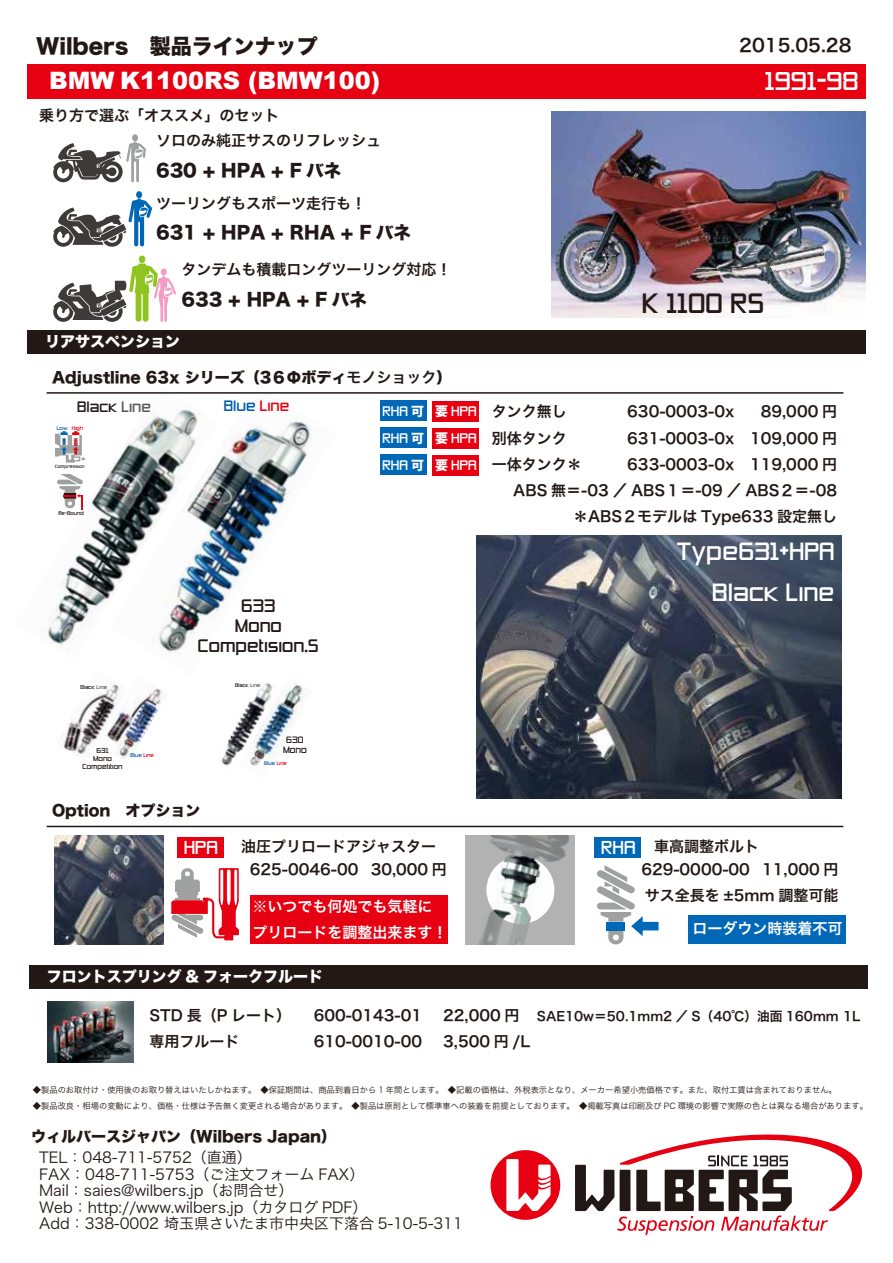
<style>
.page{position:relative;width:893px;height:1263px;background:#fff}
.page>*{position:absolute;margin:0;border:0;box-sizing:border-box;transform-origin:0 0}
.t1{font:26.1px "Zero Threes";color:#221815}
.t2{font:900 24px "Arial";color:#fff}
.t3{font:24px "Zero Threes";color:#fff}
.t4{font:23.25px/40.7px "Zero Threes";color:#fff;text-align:right}
.t5{font:21px "Hira Kaku Std N W8";color:#221815}
.t6{font:18px "Hira Kaku Pro N W6";color:#221815}
.t7{font:17.55px "Hira Kaku Std N W8";color:#221815}
.t8{font:17.4px "Zero Threes";color:#fff}
.t9{font:16.8px/20px "Zero Threes";color:#221815;text-align:center}
.t10{font:15px/26.2px "Hira Kaku Pro N W6";color:#221815}
.t11{font:15px/16.5px "Hira Kaku Pro N W3";color:#221815}
.t12{font:15px "Hira Kaku Std N W8";color:#221815}
.t13{font:15px/26.2px "Hira Kaku Pro N W6";color:#fff}
.t14{font:15px "Hira Kaku Std N W8";color:#fff}
.t15{font:13.95px "Zero Threes";color:#221815}
.t16{font:13.95px "Zero Threes";color:#005bac}
.t17{font:12.9px/27px "Zero Threes";color:#fff}
.t18{font:12.75px "Hira Kaku Pro N W6";color:#221815}
.t19{font:8.55px/10.1px "Zero Threes";color:#221815;text-align:center}
.t20{font:8.25px "Hira Kaku Pro N W3";color:#221815}
.t21{font:6.75px/7.9px "Zero Threes";color:#221815;text-align:center}
.t22{font:5.1px "Zero Threes";color:#221815}
.t23{font:5.1px "Zero Threes";color:#005bac}
.t24{font:5.1px "Zero Threes";color:#e60012}
.t25{font:4.95px "Zero Threes";color:#221815}
.t26{font:4.8px "Zero Threes";color:#221815}
.t27{font:4.8px "Zero Threes";color:#005bac}
.t28{font:4.2px "Zero Threes";color:#221815}
.s1{font-family:"Hira Kaku Pro N W6"}
.s2{color:#595757}
.s3{color:#e60012}
.s4{color:#005bac}
.s5{font-family:"Koz Go Pr 6 N";font-weight:800}
</style>
<div class="page">
<div style="left:27px;top:64px;width:838px;height:35px;background:#e60012"></div>
<svg style="left:491px;top:1150px;width:69px;height:70px"></svg>
<svg style="left:575px;top:1134px;width:288px;height:101px"></svg>
<img style="left:219px;top:421px;width:92px;height:188px">
<img style="left:46px;top:392px;width:173px;height:262px">
<img style="left:60px;top:690px;width:39px;height:71px">
<img style="left:99px;top:681px;width:68px;height:77px">
<img style="left:551px;top:112px;width:314px;height:205px">
<div style="left:29px;top:965px;width:838px;height:24px;background:#221815"></div>
<img style="left:48px;top:1001px;width:86px;height:62px">
<div style="left:250px;top:895px;width:197px;height:49px;background:#e60012"></div>
<hr style="left:47px;top:826px;width:796px;height:1px;background:#221815">
<svg style="left:466px;top:835px;width:109px;height:109px"></svg>
<div style="left:688px;top:915px;width:158px;height:29px;background:#0068b7"></div>
<div style="left:177px;top:838px;width:46px;height:20px;background:#e60012"></div>
<div style="left:594px;top:838px;width:47px;height:20px;background:#0068b7"></div>
<svg style="left:171px;top:868px;width:68px;height:72px"></svg>
<svg style="left:597px;top:865px;width:62px;height:79px"></svg>
<img style="left:55px;top:835px;width:109px;height:109px">
<div style="left:27px;top:330px;width:838px;height:24px;background:#221815"></div>
<img style="left:476px;top:535px;width:365px;height:263px">
<hr style="left:47px;top:392px;width:796px;height:2px;background:#221815">
<svg style="left:57px;top:475px;width:26px;height:35px"></svg>
<svg style="left:56px;top:431px;width:29px;height:32px"></svg>
<div style="left:432px;top:401px;width:47px;height:20px;background:#e60012"></div>
<div style="left:432px;top:428px;width:47px;height:20px;background:#e60012"></div>
<div style="left:136px;top:191px;width:6px;height:7px;background:#0068b7;border-radius:50%"></div>
<svg style="left:53px;top:199px;width:99px;height:48px"></svg>
<div style="left:132px;top:134px;width:6px;height:7px;background:#9fa0a0;border-radius:50%"></div>
<svg style="left:53px;top:142px;width:93px;height:40px"></svg>
<div style="left:380px;top:401px;width:46px;height:20px;background:#0068b7"></div>
<div style="left:380px;top:428px;width:46px;height:20px;background:#0068b7"></div>
<div style="left:432px;top:455px;width:47px;height:20px;background:#e60012"></div>
<div style="left:380px;top:455px;width:46px;height:20px;background:#0068b7"></div>
<img style="left:221px;top:721px;width:18px;height:45px">
<img style="left:239px;top:682px;width:66px;height:84px">
<div style="left:139px;top:256px;width:6px;height:7px;background:#8fc31f;border-radius:50%"></div>
<svg style="left:53px;top:264px;width:123px;height:58px"></svg>
<h3 class="t5" style="left:36px;top:34px;width:283px">Wilbers　製品ラインナップ</h3>
<p class="t6" style="left:739px;top:29px;width:114px">2015.05.28</p>
<h2 class="t2" style="left:49px;top:63px;width:332px">BMW K1100RS (BMW100)</h2>
<h2 class="t3" style="left:765px;top:68px;width:95px">1991-98</h2>
<p class="t10" style="left:156px;top:102px;width:226px;line-height:25.5px;text-indent:-117px">乗り方で選ぶ「オススメ」のセット<br>ソロのみ純正サスのリフレッシュ</p>
<p class="t7" style="left:156px;top:161px;width:187px">630 + HPA + F バネ</p>
<p class="t10" style="left:156px;top:189px;width:211px">ツーリングもスポーツ走行も！</p>
<p class="t7" style="left:156px;top:223px;width:257px">631 + HPA + RHA + F バネ</p>
<p class="t10" style="left:182px;top:256px;width:272px">タンデムも積載ロングツーリング対応！</p>
<p class="t7" style="left:182px;top:289px;width:187px">633 + HPA + F バネ</p>
<p class="t14" style="left:45px;top:333px;width:136px">リアサスペンション</p>
<p class="t12" style="left:52px;top:369px;width:401px">Adjustline 63x シリーズ（3６Φボディ<span class="s1">モノショック</span>）</p>
<p class="t15" style="left:77px;top:400px;width:75px">Black <span class="s2">Line</span></p>
<p class="t16" style="left:224px;top:398px;width:67px">Blue <span class="s3">Line</span></p>
<p class="t24" style="left:57px;top:425px;width:28px"><span class="s4">Low</span> High</p>
<p class="t28" style="left:55px;top:464px;width:31px">Compression</p>
<p class="t25" style="left:58px;top:510px;width:27px">Re-Bound</p>
<p class="t22" style="left:81px;top:684px;width:28px">Black <span class="s2">Line</span></p>
<p class="t9" style="left:198px;top:597px;width:122px">633<br>Mono<br>Competision.S</p>
<p class="t26" style="left:235px;top:683px;width:27px">Black <span class="s2">Line</span></p>
<p class="t17" style="left:435px;top:399px;width:43px"><span class="s5">要</span> HPA<span class="s5">要</span> HPA</p>
<p class="t17" style="left:382px;top:399px;width:96px">RHA <span class="s5">可<br></span>RHA <span class="s5">可<br></span>RHA <span class="s5">可 要</span> HPA</p>
<h1 class="t1" style="left:642px;top:290px;width:124px">K 1100 RS</h1>
<p class="t10" style="left:492px;top:398px;width:91px">タンク無し別体タンク一体タンク＊</p>
<p class="t10" style="left:627px;top:398px;width:109px;text-align:justify">630-0003-0x 631-0003-0x 633-0003-0x</p>
<p class="t10" style="left:513px;top:398px;width:325px;text-align:right">89,000 円<br>109,000 円<br>119,000 円<br>ABS 無＝-03 ／ ABS１＝-09 ／ ABS２＝-08＊ABS２モデルは Type633 設定無し</p>
<h3 class="t4" style="left:676px;top:533px;width:160px">Type631+HPA<br>Black Line</h3>
<p class="t21" style="left:82px;top:747px;width:42px">631<br>Mono<br>Competition</p>
<p class="t23" style="left:130px;top:752px;width:25px">Blue <span class="s3">Line</span></p>
<p class="t12" style="left:52px;top:802px;width:150px">Option　オプション</p>
<p class="t19" style="left:283px;top:736px;width:25px">630<br>Mono</p>
<p class="t27" style="left:264px;top:760px;width:24px">Blue <span class="s3">Line</span></p>
<p class="t10" style="left:250px;top:834px;width:199px;line-height:23px;text-indent:-9px">油圧プリロードアジャスター<br>625-0046-00 30,000 円</p>
<p class="t10" style="left:641px;top:834px;width:199px;line-height:23px;text-indent:13px">車高調整ボルト<br>629-0000-00 11,000 円</p>
<p class="t10" style="left:645px;top:882px;width:195px">サス全長を ±5mm 調整可能</p>
<p class="t8" style="left:184px;top:838px;width:36px">HPA</p>
<p class="t8" style="left:601px;top:838px;width:36px">RHA</p>
<p class="t13" style="left:252px;top:893px;width:197px">※いつでも何処でも気軽にプリロードを調整出来ます！</p>
<p class="t13" style="left:693px;top:915px;width:152px">ローダウン時装着不可</p>
<p class="t14" style="left:47px;top:968px;width:278px">フロントスプリング &amp; フォークフルード</p>
<p class="t10" style="left:150px;top:1001px;width:143px">STD 長（P レート）専用フルード</p>
<p class="t10" style="left:314px;top:1001px;width:110px">600-0143-01</p>
<p class="t18" style="left:537px;top:1005px;width:325px">SAE10w＝50.1mm2 ／ S（40℃）油面 160mm 1L</p>
<p class="t10" style="left:443px;top:1001px;width:88px">22,000 円<br>3,500 円 /L</p>
<p class="t10" style="left:314px;top:1028px;width:110px">610-0010-00</p>
<p class="t20" style="left:33px;top:1083px;width:805px">◆製品のお取付け・使用後のお取り替えはいたしかねます。　◆保証期間は、商品到着日から 1 年間とします。　◆記載の価格は、外税表示となり、メーカー希望小売価格です。また、取付工賃は含まれておりません。</p>
<p class="t20" style="left:33px;top:1099px;width:837px">◆製品改良・相場の変動により、価格・仕様は予告無く変更される場合があります。　◆製品は原則として標準車への装着を前提としております。　◆掲載写真は印刷及び PC 環境の影響で実際の色とは異なる場合があります。</p>
<p class="t12" style="left:31px;top:1128px;width:307px">ウィルバースジャパン（Wilbers Japan）</p>
<p class="t11" style="left:39px;top:1148px;width:425px">TEL：048-711-5752（直通）<br>FAX：048-711-5753（ご注文フォーム FAX）<br>Mail：saies@wilbers.jp（お問合せ）<br>Web：http://www.wilbers.jp（カタログ PDF）<br>Add：338-0002 埼玉県さいたま市中央区下落合 5-10-5-311</p>
</div>
